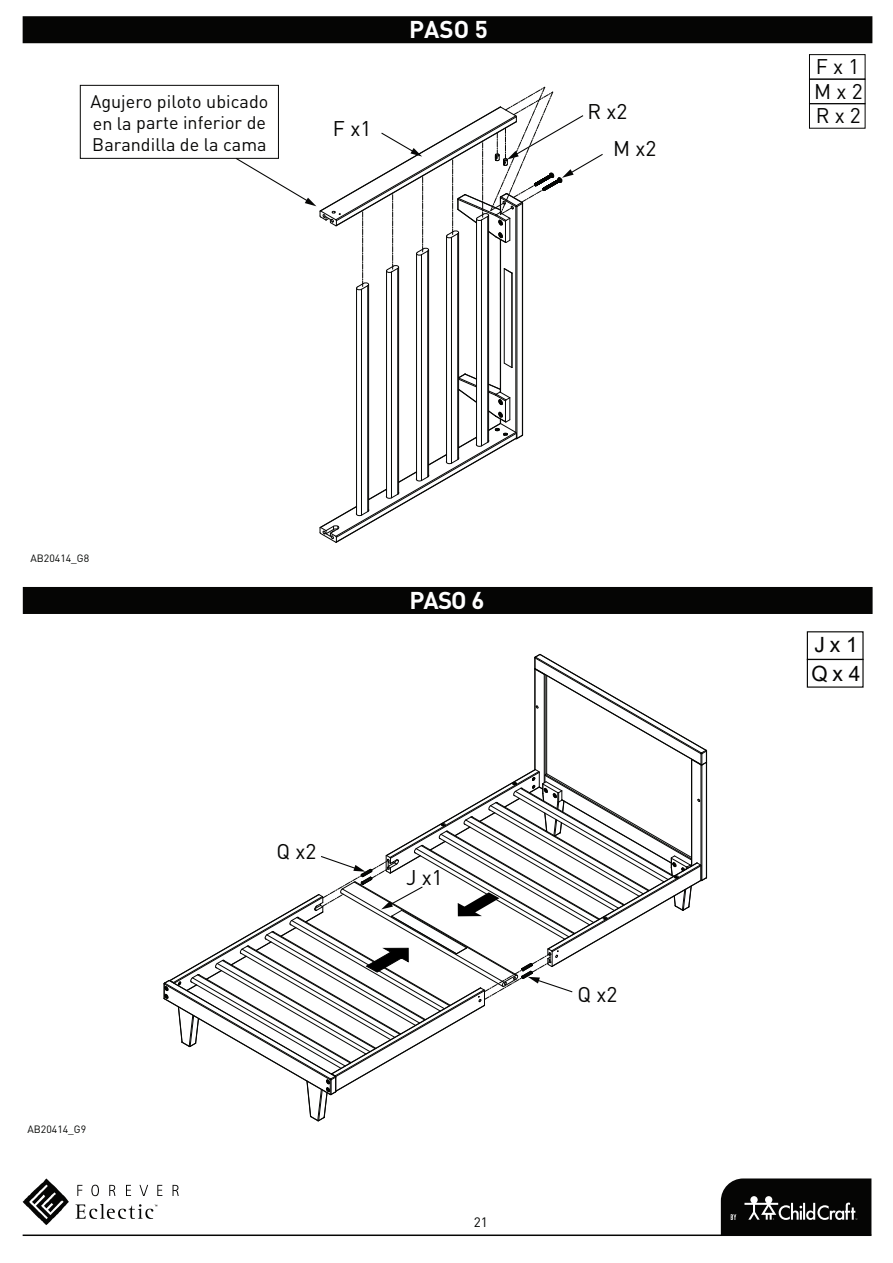
<style>
.page{position:relative;width:893px;height:1263px;background:#fff}
.page>*{position:absolute;margin:0;border:0;box-sizing:border-box;transform-origin:0 0}
.t1{font:700 24px "DIN Pro";letter-spacing:-.02em;color:#fff}
.t2{font:21px/24.8px "DIN Pro";letter-spacing:-.005em;color:#050504}
.t3{font:21px/28.3px "Arial";color:#050504}
.t4{font:18px/21.6px "DIN Pro";letter-spacing:-.005em;color:#050504}
.t5{font:13.5px "DIN Pro";color:#040503}
.t6{font:10.5px "DIN Pro";color:#040503}
</style>
<div class="page">
<div style="left:80px;top:85px;width:199px;height:74px;border:1px solid #050504"></div>
<div style="left:23px;top:17px;width:849px;height:25px;background:#050504"></div>
<div style="left:23px;top:16px;width:849px;height:27px;border:2px solid #050504"></div>
<div style="left:24px;top:588px;width:848px;height:25px;background:#050504"></div>
<div style="left:23px;top:587px;width:850px;height:27px;border:2px solid #050504"></div>
<hr style="left:23px;top:1234px;width:848px;height:2px;background:#050504">
<svg style="left:721px;top:1178px;width:150px;height:56px;background:#212120"></svg>
<svg style="left:23px;top:1178px;width:156px;height:47px"></svg>
<div style="left:809px;top:54px;width:56px;height:26px;border:1px solid #050504"></div>
<div style="left:809px;top:79px;width:56px;height:25px;border:1px solid #050504"></div>
<div style="left:809px;top:103px;width:56px;height:26px;border:1px solid #050504"></div>
<hr style="left:517px;top:207px;width:1px;height:231px;background:#040503">
<hr style="left:516px;top:207px;width:1px;height:225px;background:#040503">
<hr style="left:500px;top:239px;width:1px;height:153px;background:#040503">
<hr style="left:522px;top:203px;width:1px;height:232px;background:#040503">
<hr style="left:512px;top:273px;width:1px;height:94px;background:#040503">
<svg style="left:504px;top:363px;width:9px;height:5px"></svg>
<hr style="left:504px;top:269px;width:1px;height:94px;background:#040503">
<hr style="left:367px;top:286px;width:1px;height:225px;background:#040503">
<hr style="left:361px;top:289px;width:1px;height:226px;background:#040503">
<hr style="left:368px;top:284px;width:1px;height:227px;background:#040503">
<hr style="left:356px;top:288px;width:1px;height:226px;background:#040503">
<hr style="left:397px;top:268px;width:1px;height:226px;background:#040503">
<hr style="left:391px;top:272px;width:1px;height:226px;background:#040503">
<hr style="left:398px;top:267px;width:1px;height:226px;background:#040503">
<hr style="left:386px;top:271px;width:1px;height:226px;background:#040503">
<hr style="left:427px;top:251px;width:1px;height:226px;background:#040503">
<hr style="left:421px;top:255px;width:1px;height:225px;background:#040503">
<hr style="left:428px;top:250px;width:1px;height:226px;background:#040503">
<hr style="left:416px;top:253px;width:1px;height:227px;background:#040503">
<hr style="left:457px;top:234px;width:1px;height:225px;background:#040503">
<hr style="left:451px;top:237px;width:1px;height:226px;background:#040503">
<hr style="left:458px;top:233px;width:1px;height:225px;background:#040503">
<hr style="left:446px;top:236px;width:1px;height:226px;background:#040503">
<hr style="left:487px;top:216px;width:1px;height:226px;background:#040503">
<hr style="left:481px;top:220px;width:1px;height:226px;background:#040503">
<hr style="left:488px;top:215px;width:1px;height:227px;background:#040503">
<hr style="left:476px;top:219px;width:1px;height:226px;background:#040503">
<svg style="left:320px;top:374px;width:203px;height:169px"></svg>
<svg style="left:235px;top:87px;width:368px;height:203px"></svg>
<div style="left:807px;top:659px;width:57px;height:29px;border:1px solid #050504"></div>
<svg style="left:164px;top:654px;width:543px;height:467px"></svg>
<p class="t4" style="left:90px;top:90px;width:180px">Agujero piloto ubicado en la parte inferior de<br>Barandilla de la cama</p>
<p class="t2" style="left:333px;top:115px;width:40px">F x1</p>
<h1 class="t1" style="left:409px;top:13px;width:80px">PASO 5</h1>
<p class="t2" style="left:587px;top:98px;width:42px">R x2</p>
<p class="t2" style="left:613px;top:135px;width:45px">M x2</p>
<p class="t2" style="left:814px;top:53px;width:50px">F x 1<br>M x 2<br>R x 2</p>
<p class="t6" style="left:30px;top:551px;width:60px">AB20414_G8</p>
<p class="t6" style="left:27px;top:1122px;width:60px">AB20414_G9</p>
<h1 class="t1" style="left:409px;top:584px;width:77px">PASO 6</h1>
<p class="t2" style="left:277px;top:838px;width:41px">Q x2</p>
<p class="t2" style="left:406px;top:864px;width:38px">J x1</p>
<p class="t5" style="left:474px;top:1213px;width:16px">21</p>
<p class="t2" style="left:578px;top:981px;width:41px">Q x2</p>
<p class="t3" style="left:811px;top:630px;width:51px">J x 1<br>Q x 4</p>
</div>
